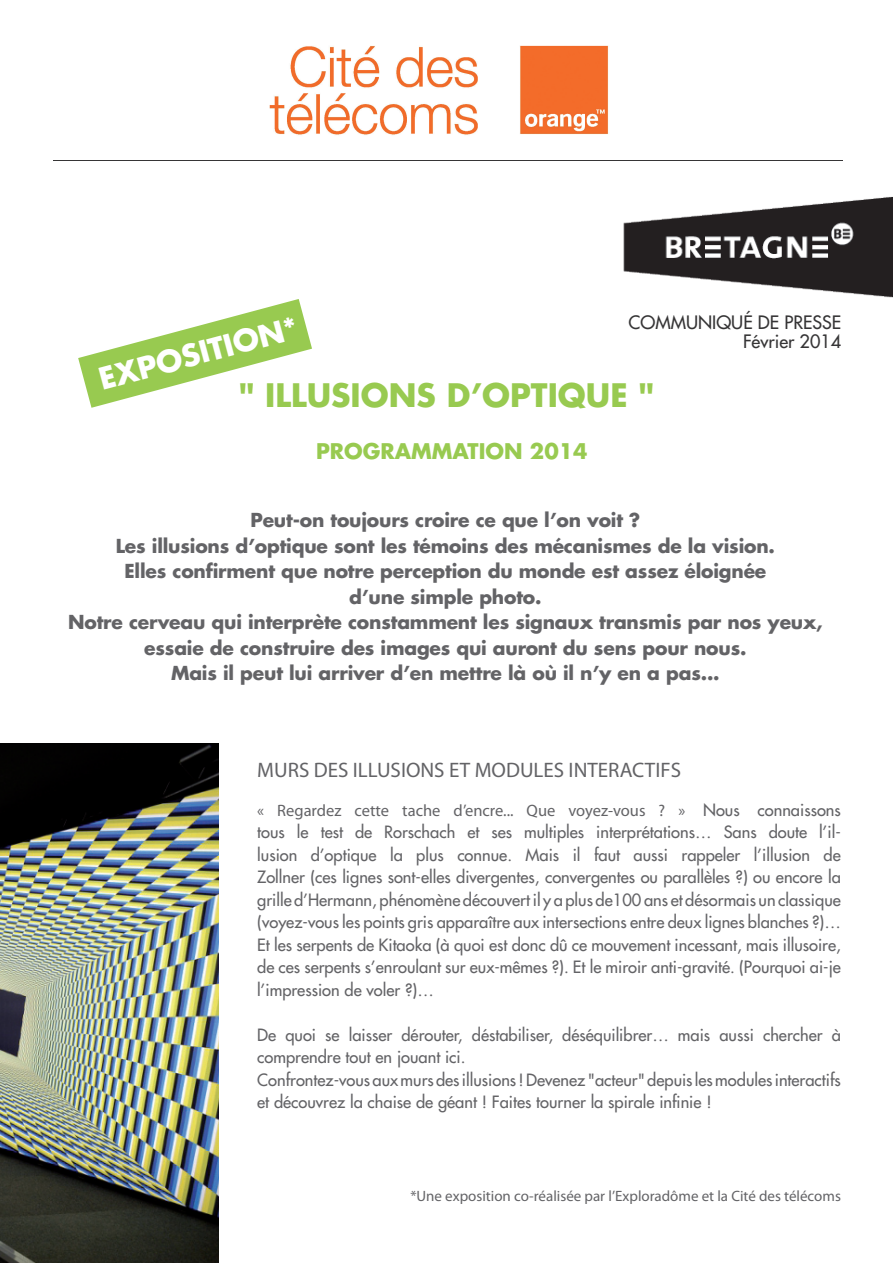
<style>
.page{position:relative;width:893px;height:1263px;background:#fff}
.page>*{position:absolute;margin:0;border:0;box-sizing:border-box;transform-origin:0 0}
.t1{font:700 31.5px "Futura";color:#98ca50}
.t2{font:700 29.55px "Futura";color:#fff}
.t3{font:21px "Myriad Pro";color:#636366}
.t4{font:700 21px "Futura";color:#98ca50}
.t5{font:700 18.75px/25.5px "Futura";letter-spacing:-.01em;color:#636366;text-align:center}
.t6{font:18px/19.5px "Futura";color:#363536;text-align:right}
.t7{font:16.5px/22.5px "Futura";color:#636366;text-align:justify}
.t8{font:16.5px "Myriad Pro";color:#636366}
.t9{font:15px "Myriad Pro";color:#636366}
.s1{font-family:"Futura"}
</style>
<div class="page">
<svg style="left:78px;top:299px;width:234px;height:109px"></svg>
<img style="left:269px;top:45px;width:340px;height:90px">
<img style="left:623px;top:196px;width:270px;height:102px">
<hr style="left:53px;top:160px;width:789px;height:1px;background:#363536">
<img style="left:1px;top:744px;width:217px;height:519px">
<p class="t6" style="left:629px;top:312px;width:214px">COMMUNIQUÉ DE PRESSE<br>Février 2014</p>
<h1 class="t1" style="left:239px;top:373px;width:417px">" ILLUSIONS D’OPTIQUE "</h1>
<h2 class="t2" style="left:94px;top:360px;width:206px;rotate:-15deg">EXPOSITION*</h2>
<p class="t4" style="left:316px;top:436px;width:273px">PROGRAMMATION 2014</p>
<p class="t5" style="left:68px;top:507px;width:756px">Peut-on toujours croire ce que l’on voit ?<br>Les illusions d’optique sont les témoins des mécanismes de la vision.<br>Elles confirment que notre perception du monde est assez éloignée<br>d’une simple photo.<br>Notre cerveau qui interprète constamment les signaux transmis par nos yeux, essaie de construire des images qui auront du sens pour nous.<br>Mais il peut lui arriver d’en mettre là où il n’y en a pas...</p>
<p class="t3" style="left:257px;top:757px;width:425px">MURS DES ILLUSIONS ET MODULES INTERACTIFS</p>
<p class="t8" style="left:257px;top:800px;width:585px">« Regardez cette tache d’encre... Que voyez-vous ? » <span class="s1">Nous connaissons</span></p>
<p class="t7" style="left:257px;top:821px;width:585px">tous le test de Rorschach et ses multiples interprétations… Sans doute l’il&shy;lusion d’optique la plus connue. Mais il faut aussi rappeler l’illusion de Zollner (ces lignes sont-elles divergentes, convergentes ou parallèles ?) ou encore la grille d’Hermann, phénomène découvert il y a plus de100 ans et désormais un classique (voyez-vous les points gris apparaître aux intersections entre deux lignes blanches ?)… Et les serpents de Kitaoka (à quoi est donc dû ce mouvement incessant, mais illusoire, de ces serpents s’enroulant sur eux-mêmes ?). Et le miroir anti-gravité. (Pourquoi ai-je l’impression de voler ?)…</p>
<p class="t7" style="left:257px;top:1023px;width:585px;text-align:left">De quoi se laisser dérouter, déstabiliser, déséquilibrer… mais aussi chercher à comprendre tout en jouant ici.<br>Confrontez-vous aux murs des illusions! Devenez "acteur" depuis les modules interactifs et découvrez la chaise de géant ! Faites tourner la spirale infinie !</p>
<p class="t9" style="left:410px;top:1187px;width:432px">*Une exposition co-réalisée par l’Exploradôme et la Cité des télécoms</p>
</div>
